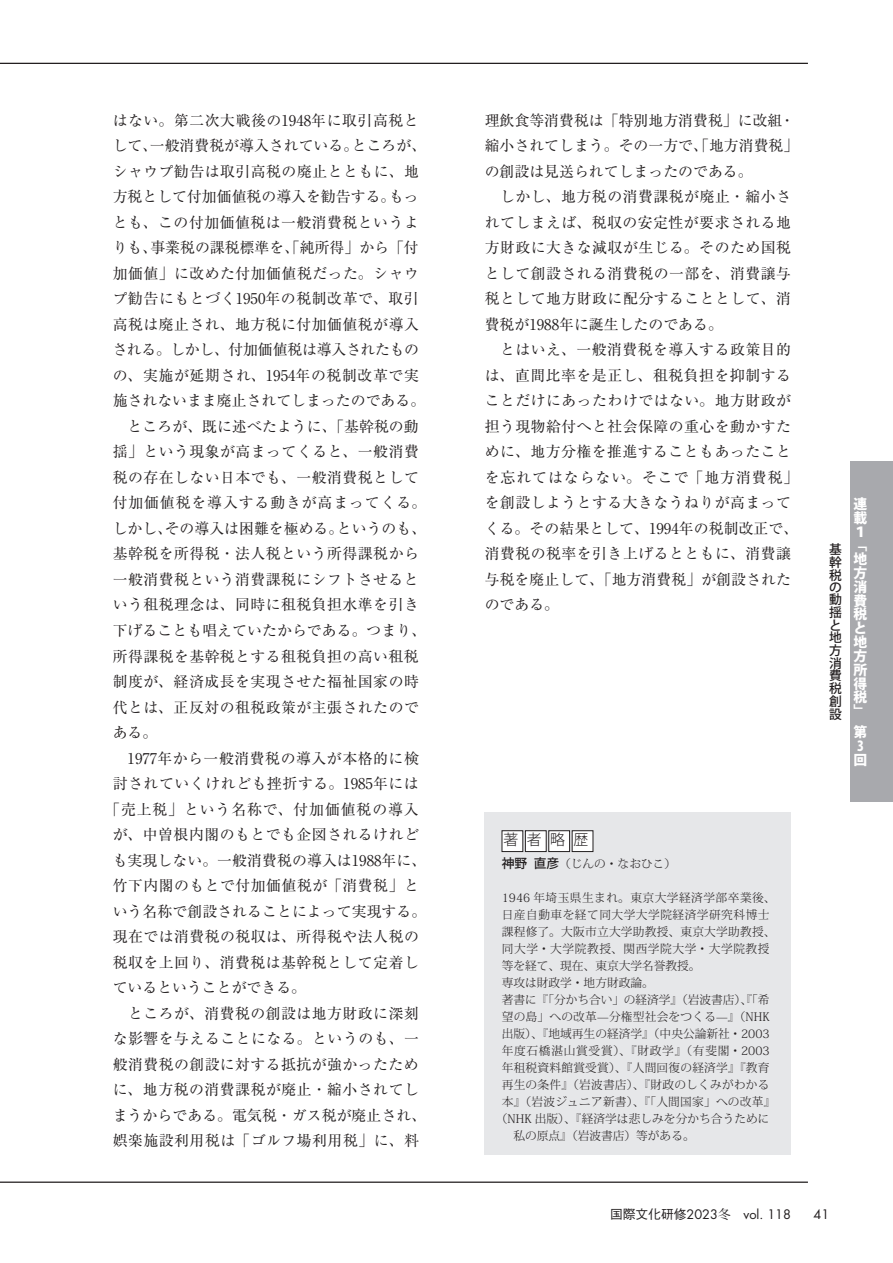
<style>
.page{position:relative;width:893px;height:1263px;background:#fff}
.page>*{position:absolute;margin:0;border:0;box-sizing:border-box;transform-origin:0 0}
.t1{font:14.85px/25.5px "Ryumin Pro";letter-spacing:.03em;color:#231f20}
.t2{font:14.85px "Ryumin Pro";color:#231f20}
.t3{font:14.85px "Ryumin Pro";letter-spacing:.005em;color:#231f20}
.t4{font:14.85px "Ryumin Pro";letter-spacing:.06em;color:#231f20}
.t5{font:14.85px "Ryumin Pro";letter-spacing:-.015em;color:#231f20}
.t6{font:300 14.85px "Koz Go Pro";color:#231f20}
.t7{font:800 13.8px/13.8px "Koz Go Pro";color:#fff}
.t8{font:12.75px "Futura";color:#231f20}
.t9{font:500 12.75px/12.6px "Koz Go Pro";color:#231f20}
.t10{font:300 11.7px "Koz Min Pro";letter-spacing:.02em;color:#231f20}
.t11{font:300 11.7px "Koz Min Pro";color:#231f20}
.t12{font:300 11.7px "Koz Min Pro";letter-spacing:.06em;color:#231f20}
.t13{font:300 11.7px "Koz Min Pro";letter-spacing:.04em;color:#231f20}
.t14{font:300 11.7px "Koz Min Pro";letter-spacing:.045em;color:#231f20}
.t15{font:300 11.7px "Koz Min Pro";letter-spacing:.05em;color:#231f20}
.s1{font-family:"Koz Go Pro";font-weight:500;font-size:12.75px}
.s2{font-family:"Gothic BBB Pro";font-weight:500}
.s3{font-family:"Koz Min Pro"}
</style>
<div class="page">
<div style="left:850px;top:461px;width:43px;height:340px;background:#a8a9ad"></div>
<hr style="left:0;top:63px;width:808px;height:1px;background:#231f20">
<hr style="left:0;top:1181px;width:808px;height:2px;background:#231f20">
<div style="left:485px;top:812px;width:306px;height:342px;background:#e6e7e9"></div>
<div style="left:502px;top:831px;width:21px;height:20px;background:#fff"></div>
<div style="left:502px;top:830px;width:21px;height:22px;border:1px solid #231f20"></div>
<div style="left:525px;top:831px;width:21px;height:20px;background:#fff"></div>
<div style="left:525px;top:830px;width:21px;height:22px;border:1px solid #231f20"></div>
<div style="left:549px;top:831px;width:21px;height:20px;background:#fff"></div>
<div style="left:549px;top:830px;width:21px;height:22px;border:1px solid #231f20"></div>
<div style="left:572px;top:831px;width:21px;height:20px;background:#fff"></div>
<div style="left:572px;top:830px;width:21px;height:22px;border:1px solid #231f20"></div>
<p class="t1" style="left:113px;top:106px;width:308px">はない。第二次大戦後の1948年に取引高税と</p>
<p class="t2" style="left:113px;top:134px;width:315px">して、一般消費税が導入されている。ところが、</p>
<p class="t1" style="left:113px;top:157px;width:308px">シャウプ勧告は取引高税の廃止とともに、地</p>
<p class="t2" style="left:113px;top:185px;width:308px">方税として付加価値税の導入を勧告する。もっ</p>
<p class="t1" style="left:113px;top:208px;width:308px">とも、この付加価値税は一般消費税というよ</p>
<p class="t2" style="left:113px;top:236px;width:308px">りも、事業税の課税標準を、「純所得」から「付</p>
<p class="t1" style="left:113px;top:260px;width:308px">加価値」に改めた付加価値税だった。シャウ</p>
<p class="t1" style="left:113px;top:285px;width:308px">プ勧告にもとづく1950年の税制改革で、取引</p>
<p class="t1" style="left:113px;top:311px;width:308px">高税は廃止され、地方税に付加価値税が導入</p>
<p class="t5" style="left:112px;top:338px;width:308px">される。しかし、付加価値税は導入されたもの</p>
<p class="t1" style="left:113px;top:362px;width:308px">の、実施が延期され、1954年の税制改革で実</p>
<p class="t2" style="left:113px;top:389px;width:314px">施されないまま廃止されてしまったのである。</p>
<p class="t3" style="left:113px;top:415px;width:308px">　ところが、既に述べたように、「基幹税の動</p>
<p class="t1" style="left:113px;top:438px;width:308px">揺」という現象が高まってくると、一般消費</p>
<p class="t1" style="left:113px;top:464px;width:308px">税の存在しない日本でも、一般消費税として</p>
<p class="t4" style="left:113px;top:491px;width:315px">付加価値税を導入する動きが高まってくる。</p>
<p class="t2" style="left:113px;top:517px;width:315px">しかし、その導入は困難を極める。というのも、</p>
<p class="t1" style="left:113px;top:540px;width:308px">基幹税を所得税・法人税という所得課税から</p>
<p class="t1" style="left:113px;top:566px;width:308px">一般消費税という消費課税にシフトさせると</p>
<p class="t1" style="left:113px;top:591px;width:308px">いう租税理念は、同時に租税負担水準を引き</p>
<p class="t3" style="left:113px;top:619px;width:315px">下げることも唱えていたからである。つまり、</p>
<p class="t1" style="left:113px;top:642px;width:308px">所得課税を基幹税とする租税負担の高い租税</p>
<p class="t1" style="left:113px;top:668px;width:308px">制度が、経済成長を実現させた福祉国家の時</p>
<p class="t1" style="left:113px;top:693px;width:308px">代とは、正反対の租税政策が主張されたので</p>
<p class="t1" style="left:113px;top:719px;width:46px">ある。</p>
<p class="t1" style="left:113px;top:744px;width:308px">　1977年から一般消費税の導入が本格的に検</p>
<p class="t1" style="left:113px;top:770px;width:308px">討されていくけれども挫折する。1985年には</p>
<p class="t4" style="left:105px;top:797px;width:315px">「売上税」という名称で、付加価値税の導入</p>
<p class="t1" style="left:113px;top:821px;width:308px">が、中曽根内閣のもとでも企図されるけれど</p>
<p class="t3" style="left:113px;top:848px;width:315px">も実現しない。一般消費税の導入は1988年に、</p>
<p class="t1" style="left:113px;top:872px;width:308px">竹下内閣のもとで付加価値税が「消費税」と</p>
<p class="t3" style="left:113px;top:899px;width:315px">いう名称で創設されることによって実現する。</p>
<p class="t1" style="left:113px;top:923px;width:308px">現在では消費税の税収は、所得税や法人税の</p>
<p class="t1" style="left:113px;top:948px;width:308px">税収を上回り、消費税は基幹税として定着し</p>
<p class="t2" style="left:113px;top:976px;width:195px">ているということができる。</p>
<p class="t1" style="left:113px;top:999px;width:308px">　ところが、消費税の創設は地方財政に深刻</p>
<p class="t1" style="left:113px;top:1025px;width:308px">な影響を与えることになる。というのも、一</p>
<p class="t1" style="left:113px;top:1050px;width:308px">般消費税の創設に対する抵抗が強かったため</p>
<p class="t1" style="left:113px;top:1076px;width:308px">に、地方税の消費課税が廃止・縮小されてし</p>
<p class="t3" style="left:113px;top:1103px;width:315px">まうからである。電気税・ガス税が廃止され、</p>
<p class="t1" style="left:113px;top:1127px;width:308px">娯楽施設利用税は「ゴルフ場利用税」に、料</p>
<p class="t1" style="left:485px;top:106px;width:315px">理飲食等消費税は「特別地方消費税」に改組・縮小されてしまう。その一方で、「地方消費税」の創設は見送られてしまったのである。<br>　しかし、地方税の消費課税が廃止・縮小されてしまえば、税収の安定性が要求される地方財政に大きな減収が生じる。そのため国税として創設される消費税の一部を、消費譲与税として地方財政に配分することとして、消費税が1988年に誕生したのである。<br>　とはいえ、一般消費税を導入する政策目的は、直間比率を是正し、租税負担を抑制することだけにあったわけではない。地方財政が担う現物給付へと社会保障の重心を動かすために、地方分権を推進することもあったことを忘れてはならない。そこで「地方消費税」を創設しようとする大きなうねりが高まってくる。その結果として、1994年の税制改正で、消費税の税率を引き上げるとともに、消費譲与税を廃止して、「地方消費税」が創設されたのである。</p>
<p class="t6" style="left:503px;top:830px;width:87px">著者略歴</p>
<p class="t10" style="left:502px;top:855px;width:176px"><span class="s1">神野直彦</span>（じんの・なおひこ）</p>
<p class="t13" style="left:502px;top:889px;width:275px">1946 年埼玉県生まれ。東京大学経済学部卒業後、</p>
<p class="t14" style="left:502px;top:906px;width:269px">日産自動車を経て同大学大学院経済学研究科博士</p>
<p class="t10" style="left:502px;top:923px;width:275px">課程修了。大阪市立大学助教授、東京大学助教授、</p>
<p class="t15" style="left:502px;top:940px;width:269px">同大学・大学院教授、関西学院大学・大学院教授</p>
<p class="t11" style="left:502px;top:957px;width:200px">等を経て、現在、東京大学名誉教授。</p>
<p class="t11" style="left:502px;top:974px;width:154px">専攻は財政学・地方財政論。</p>
<p class="t11" style="left:502px;top:991px;width:269px">著書に『「分かち合い」の経済学』（岩波書店）、『「希</p>
<p class="t10" style="left:502px;top:1008px;width:269px">望の島」への改革—分権型社会をつくる—』（NHK</p>
<p class="t11" style="left:502px;top:1025px;width:269px">出版）、『地域再生の経済学』（中央公論新社・2003</p>
<p class="t12" style="left:502px;top:1042px;width:269px">年度石橋湛山賞受賞）、『財政学』（有斐閣・2003</p>
<p class="t10" style="left:502px;top:1059px;width:269px">年租税資料館賞受賞）、『人間回復の経済学』『教育</p>
<p class="t10" style="left:502px;top:1076px;width:269px">再生の条件』（岩波書店）、『財政のしくみがわかる</p>
<p class="t10" style="left:502px;top:1093px;width:275px">本』（岩波ジュニア新書）、『「人間国家」への改革』</p>
<p class="t10" style="left:496px;top:1110px;width:275px">（NHK 出版）、『経済学は悲しみを分かち合うために</p>
<p class="t11" style="left:502px;top:1127px;width:194px">　私の原点』（岩波書店）等がある。</p>
<p class="t9" style="left:829px;top:544px;width:14px">基幹税の動揺と地方消費税創設</p>
<p class="t7" style="left:854px;top:498px;width:15px">連載<br>１「地方消費税と地方所得税」</p>
<p class="t7" style="left:854px;top:726px;width:15px">第<br>3回</p>
<p class="t8" style="left:610px;top:1205px;width:182px"><span class="s2">国際文化研修</span>2023<span class="s3">冬　</span>vol. 118</p>
<p class="t8" style="left:813px;top:1205px;width:17px">41</p>
</div>
